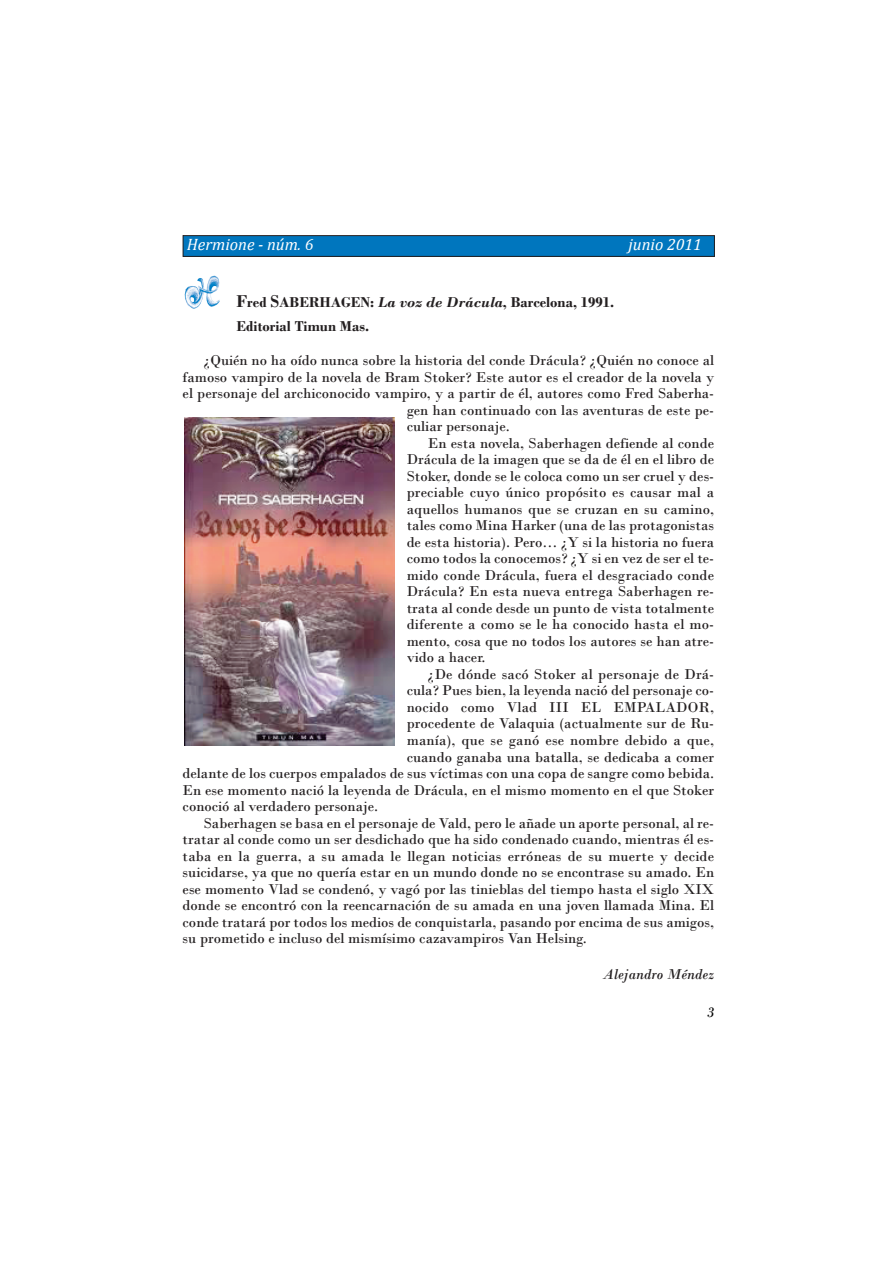
<style>
.page{position:relative;width:893px;height:1263px;background:#fff}
.page>*{position:absolute;margin:0;border:0;box-sizing:border-box;transform-origin:0 0}
.t1{font:italic 16.5px "Cambria";color:#fff}
.t2{font:15px "Bodoni";color:#231f20}
.t3{font:700 15px/24px "Bodoni";color:#231f20}
.t4{font:italic 15px "Bodoni";color:#231f20}
.t5{font:italic 15px "Bodoni";color:#000}
.s1{font-size:18px}
.s2{font-style:italic}
</style>
<div class="page">
<div style="left:183px;top:236px;width:531px;height:20px;background:#0076be"></div>
<div style="left:183px;top:235px;width:532px;height:22px;border:1px solid #231f20"></div>
<img style="left:184px;top:276px;width:35px;height:33px">
<img style="left:184px;top:418px;width:210px;height:327px">
<p class="t1" style="left:187px;top:234px;width:128px">Hermione - núm. 6</p>
<p class="t1" style="left:628px;top:234px;width:75px">junio 2011</p>
<p class="t3" style="left:237px;top:290px;width:379px"><span class="s1">F</span>red <span class="s1">S</span>ABERHAGEN: <span class="s2">La voz de Drácula</span>, Barcelona, 1991.<br>Editorial Timun Mas.</p>
<p class="t2" style="left:204px;top:352px;width:512px">¿Quién no ha oído nunca sobre la historia del conde Drácula? ¿Quién no conoce al</p>
<p class="t2" style="left:183px;top:368px;width:533px">famoso vampiro de la novela de Bram Stoker? Este autor es el creador de la novela y</p>
<p class="t2" style="left:183px;top:385px;width:533px">el personaje del archiconocido vampiro, y a partir de él, autores como Fred Saberha-</p>
<p class="t2" style="left:407px;top:401px;width:309px">gen han continuado con las aventuras de este pe-</p>
<p class="t2" style="left:407px;top:418px;width:105px">culiar personaje.</p>
<p class="t2" style="left:428px;top:434px;width:288px">En esta novela, Saberhagen defiende al conde</p>
<p class="t2" style="left:407px;top:451px;width:309px">Drácula de la imagen que se da de él en el libro de</p>
<p class="t2" style="left:407px;top:467px;width:309px">Stoker, donde se le coloca como un ser cruel y des-</p>
<p class="t2" style="left:407px;top:484px;width:309px">preciable cuyo único propósito es causar mal a</p>
<p class="t2" style="left:407px;top:500px;width:309px">aquellos humanos que se cruzan en su camino,</p>
<p class="t2" style="left:407px;top:517px;width:309px">tales como Mina Harker (una de las protagonistas</p>
<p class="t2" style="left:407px;top:533px;width:309px">de esta historia). Pero… ¿Y si la historia no fuera</p>
<p class="t2" style="left:407px;top:550px;width:309px">como todos la conocemos? ¿Y si en vez de ser el te-</p>
<p class="t2" style="left:407px;top:566px;width:309px">mido conde Drácula, fuera el desgraciado conde</p>
<p class="t2" style="left:407px;top:583px;width:309px">Drácula? En esta nueva entrega Saberhagen re-</p>
<p class="t2" style="left:407px;top:599px;width:309px">trata al conde desde un punto de vista totalmente</p>
<p class="t2" style="left:407px;top:616px;width:309px">diferente a como se le ha conocido hasta el mo-</p>
<p class="t2" style="left:407px;top:632px;width:309px">mento, cosa que no todos los autores se han atre-</p>
<p class="t2" style="left:407px;top:649px;width:80px">vido a hacer.</p>
<p class="t2" style="left:428px;top:665px;width:288px">¿De dónde sacó Stoker al personaje de Drá-</p>
<p class="t2" style="left:407px;top:682px;width:309px">cula? Pues bien, la leyenda nació del personaje co-</p>
<p class="t2" style="left:407px;top:698px;width:309px">nocido como Vlad III EL EMPALADOR,</p>
<p class="t2" style="left:407px;top:715px;width:309px">procedente de Valaquia (actualmente sur de Ru-</p>
<p class="t2" style="left:407px;top:731px;width:309px">manía), que se ganó ese nombre debido a que,</p>
<p class="t2" style="left:407px;top:748px;width:309px">cuando ganaba una batalla, se dedicaba a comer</p>
<p class="t2" style="left:183px;top:764px;width:533px">delante de los cuerpos empalados de sus víctimas con una copa de sangre como bebida.</p>
<p class="t2" style="left:183px;top:781px;width:533px">En ese momento nació la leyenda de Drácula, en el mismo momento en el que Stoker</p>
<p class="t2" style="left:183px;top:797px;width:197px">conoció al verdadero personaje.</p>
<p class="t2" style="left:204px;top:814px;width:512px">Saberhagen se basa en el personaje de Vald, pero le añade un aporte personal, al re-</p>
<p class="t2" style="left:183px;top:830px;width:533px">tratar al conde como un ser desdichado que ha sido condenado cuando, mientras él es-</p>
<p class="t2" style="left:183px;top:847px;width:533px">taba en la guerra, a su amada le llegan noticias erróneas de su muerte y decide</p>
<p class="t2" style="left:183px;top:863px;width:533px">suicidarse, ya que no quería estar en un mundo donde no se encontrase su amado. En</p>
<p class="t2" style="left:183px;top:880px;width:533px">ese momento Vlad se condenó, y vagó por las tinieblas del tiempo hasta el siglo XIX</p>
<p class="t2" style="left:183px;top:896px;width:533px">donde se encontró con la reencarnación de su amada en una joven llamada Mina. El</p>
<p class="t2" style="left:183px;top:913px;width:533px">conde tratará por todos los medios de conquistarla, pasando por encima de sus amigos,</p>
<p class="t2" style="left:183px;top:929px;width:406px">su prometido e incluso del mismísimo cazavampiros Van Helsing.</p>
<p class="t4" style="left:603px;top:965px;width:113px">Alejandro Méndez</p>
<p class="t5" style="left:707px;top:1003px;width:9px">3</p>
</div>
